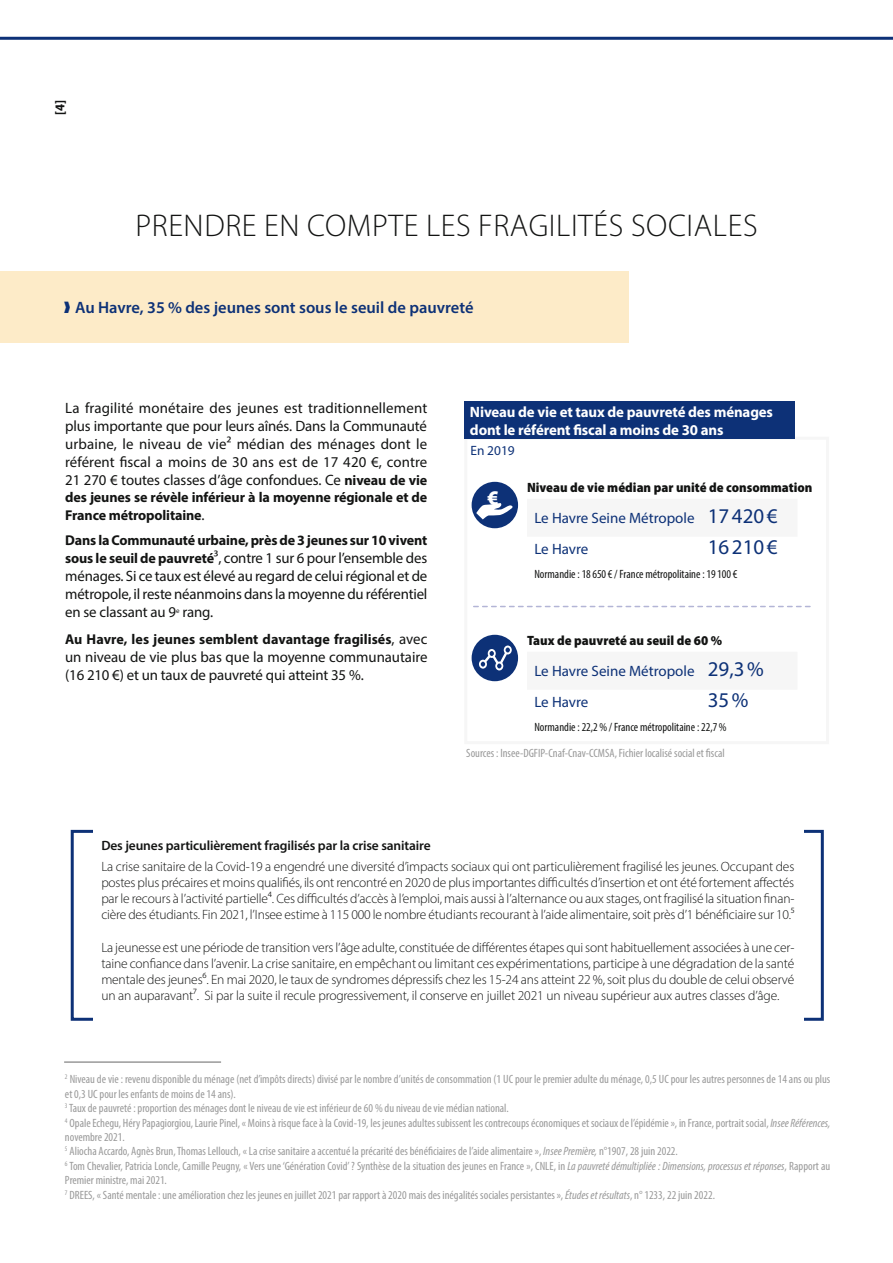
<style>
.page{position:relative;width:893px;height:1263px;background:#fff}
.page>*{position:absolute;margin:0;border:0;box-sizing:border-box;transform-origin:0 0}
.titre1{font:300 31.5px "Myriad Pro";letter-spacing:.02em;color:#131413}
.chiffre_clé_bleu{font:21px "Myriad Pro";color:#0d3177}
.titre_chiffre_clé{font:900 semi-condensed 21px "Myriad Pro";color:#fff}
.titre3{font:600 16.5px "Myriad Pro";color:#0d3177}
.texte{font:15px/18px "Myriad Pro";letter-spacing:-.01em;color:#131413;text-align:justify}
.texte-2{font:700 15px "Myriad Pro";letter-spacing:-.01em;color:#fff}
.chiffre_clé_bleu-2{font:15px "Myriad Pro";color:#0d3177}
.texte-3{font:700 14.25px/18px "Myriad Pro";letter-spacing:-.01em;color:#131413}
.texte-4{font:300 13.5px/16.2px "Myriad Pro";letter-spacing:-.015em;color:#131413;text-align:justify}
.titre_chiffre_clé-2{font:900 semi-condensed 13.5px "Myriad Pro";color:#131413}
.texte-5{font:600 13.5px "Myriad Pro";letter-spacing:-.01em;color:#131413}
.legende{font:13.5px "Myriad Pro";color:#0d3177}
.t1{font:700 semi-condensed 13.5px "Myriad Pro";color:#131413}
.legende-2{font:condensed 12px/14.4px "Myriad Pro";color:#999}
.legende-3{font:condensed 12px "Myriad Pro";color:#131413}
.s1{font-weight:700;font-size:14.25px}
.s2{font-weight:400;font-size:15px}
.s3{font-style:italic}
</style>
<div class="page">
<hr style="left:0;top:37px;width:893px;height:3px;background:#0d3177">
<div style="left:0;top:271px;width:628px;height:71px;background:#fdebc8"></div>
<hr style="left:64px;top:1061px;width:157px;height:2px;background:#999">
<div style="left:464px;top:401px;width:331px;height:38px;background:#0d3177"></div>
<svg style="left:474px;top:606px;width:336px;height:1px"></svg>
<div style="left:527px;top:499px;width:270px;height:38px;background:#f6f6f6"></div>
<div style="left:472px;top:482px;width:46px;height:46px;background:#0d3177;border-radius:50%"></div>
<svg style="left:476px;top:503px;width:37px;height:16px"></svg>
<div style="left:527px;top:652px;width:270px;height:38px;background:#f6f6f6"></div>
<div style="left:472px;top:635px;width:46px;height:46px;background:#0d3177;border-radius:50%"></div>
<svg style="left:479px;top:645px;width:33px;height:25px"></svg>
<p class="t1" style="left:51px;top:115px;width:16px;rotate:-90deg">[4]</p>
<p class="titre1" style="left:135px;top:207px;width:624px">PRENDRE EN COMPTE LES FRAGILITÉS SOCIALES</p>
<p class="titre3" style="left:75px;top:297px;width:400px">Au Havre, 35 % des jeunes sont sous le seuil de pauvreté</p>
<p class="texte" style="left:65px;top:398px;width:364px">La fragilité monétaire des jeunes est traditionnellement plus importante que pour leurs aînés. Dans la Communauté urbaine, le niveau de vie2 médian des ménages dont le référent fiscal a moins de 30 ans est de 17 420 €, contre 21 270 € toutes classes d’âge confondues. Ce <span class="s1">niveau de vie</span></p>
<p class="texte-3" style="left:65px;top:487px;width:364px">des jeunes se révèle inférieur à la moyenne régionale et de<br>France métropolitaine<span class="s2">.</span></p>
<p class="texte-3" style="left:65px;top:531px;width:364px">Dans la Communauté urbaine, près de 3 jeunes sur 10 vivent</p>
<p class="texte" style="left:65px;top:549px;width:364px"><span class="s1">sous le seuil de pauvreté</span>3, contre 1 sur 6 pour l’ensemble des ménages. Si ce taux est élevé au regard de celui régional et de métropole, il reste néanmoins dans la moyenne du référentiel en se classant au 9<sup>e</sup> rang.</p>
<p class="texte-3" style="left:65px;top:629px;width:364px">Au Havre, les jeunes semblent davantage fragilisés<span class="s2">, avec</span></p>
<p class="texte" style="left:65px;top:647px;width:364px">un niveau de vie plus bas que la moyenne communautaire (16 210 €) et un taux de pauvreté qui atteint 35 %.</p>
<p class="texte-2" style="left:470px;top:402px;width:305px">Niveau de vie et taux de pauvreté des ménages</p>
<p class="texte-2" style="left:470px;top:420px;width:255px">dont le référent fiscal a moins de 30 ans</p>
<p class="legende" style="left:470px;top:442px;width:46px">En 2019</p>
<p class="titre_chiffre_clé" style="left:487px;top:484px;width:13px">€</p>
<p class="titre_chiffre_clé-2" style="left:527px;top:478px;width:287px">Niveau de vie médian par unité de consommation</p>
<p class="chiffre_clé_bleu-2" style="left:534px;top:509px;width:162px">Le Havre Seine Métropole</p>
<p class="chiffre_clé_bleu-2" style="left:534px;top:540px;width:55px">Le Havre</p>
<p class="chiffre_clé_bleu" style="left:708px;top:503px;width:71px">17420€</p>
<p class="chiffre_clé_bleu" style="left:708px;top:534px;width:71px">16210€</p>
<p class="legende-3" style="left:534px;top:566px;width:204px">Normandie : 18650€ / France métropolitaine : 19100€</p>
<p class="titre_chiffre_clé-2" style="left:527px;top:631px;width:197px">Taux de pauvreté au seuil de 60 %</p>
<p class="chiffre_clé_bleu-2" style="left:534px;top:662px;width:162px">Le Havre Seine Métropole</p>
<p class="chiffre_clé_bleu-2" style="left:534px;top:693px;width:55px">Le Havre</p>
<p class="chiffre_clé_bleu" style="left:708px;top:656px;width:57px">29,3%</p>
<p class="chiffre_clé_bleu" style="left:708px;top:687px;width:42px">35%</p>
<p class="legende-3" style="left:534px;top:719px;width:194px">Normandie : 22,2% / France métropolitaine : 22,7%</p>
<p class="legende-2" style="left:466px;top:746px;width:260px">Sources : Insee-DGFIP-Cnaf-Cnav-CCMSA, Fichier localisé social et fiscal</p>
<p class="texte-5" style="left:101px;top:837px;width:331px">Des jeunes particulièrement fragilisés par la crise sanitaire</p>
<p class="texte-4" style="left:101px;top:858px;width:695px">La crise sanitaire de la Covid-19 a engendré une diversité d’impacts sociaux qui ont particulièrement fragilisé les jeunes. Occupant des postes plus précaires et moins qualifiés, ils ont rencontré en 2020 de plus importantes difficultés d’insertion et ont été fortement affectés par le recours à l’activité partielle4. Ces difficultés d’accès à l’emploi, mais aussi à l’alternance ou aux stages, ont fragilisé la situation finan&shy;cière des étudiants. Fin 2021, l’Insee estime à 115 000 le nombre étudiants recourant à l’aide alimentaire, soit près d’1 bénéficiaire sur 10.5</p>
<p class="texte-4" style="left:101px;top:939px;width:695px">La jeunesse est une période de transition vers l’âge adulte, constituée de différentes étapes qui sont habituellement associées à une cer&shy;taine confiance dans l’avenir. La crise sanitaire, en empêchant ou limitant ces expérimentations, participe à une dégradation de la santé mentale des jeunes6. En mai 2020, le taux de syndromes dépressifs chez les 15-24 ans atteint 22 %, soit plus du double de celui observé un an auparavant7. Si par la suite il recule progressivement, il conserve en juillet 2021 un niveau supérieur aux autres classes d’âge.</p>
<p class="legende-2" style="left:65px;top:1072px;width:767px"><sup>2</sup> Niveau de vie : revenu disponible du ménage (net d’impôts directs) divisé par le nombre d’unités de consommation (1 UC pour le premier adulte du ménage, 0,5 UC pour les autres personnes de 14 ans ou plus et 0,3 UC pour les enfants de moins de 14 ans).</p>
<p class="legende-2" style="left:65px;top:1101px;width:445px"><sup>3</sup> Taux de pauvreté : proportion des ménages dont le niveau de vie est inférieur de 60 % du niveau de vie médian national.</p>
<p class="legende-2" style="left:65px;top:1115px;width:767px"><sup>4</sup> Opale Echegu, Héry Papagiorgiou, Laurie Pinel, « Moins à risque face à la Covid-19, les jeunes adultes subissent les contrecoups économiques et sociaux de l’épidémie », in France, portrait social, <span class="s3">Insee Références, </span>novembre 2021.</p>
<p class="legende-2" style="left:65px;top:1144px;width:614px"><sup>5</sup> Aliocha Accardo, Agnès Brun, Thomas Lellouch, « La crise sanitaire a accentué la précarité des bénéficiaires de l’aide alimentaire », <span class="s3">Insee Première,</span> n°1907, 28 juin 2022.</p>
<p class="legende-2" style="left:65px;top:1158px;width:767px"><sup>6</sup> Tom Chevalier, Patricia Loncle, Camille Peugny, « Vers une ‘Génération Covid’ ? Synthèse de la situation des jeunes en France », CNLE, in <span class="s3">La pauvreté démultipliée : Dimensions, processus et réponses</span>, Rapport au<br>Premier ministre, mai 2021.</p>
<p class="legende-2" style="left:65px;top:1187px;width:651px"><sup>7</sup> DREES, « Santé mentale : une amélioration chez les jeunes en juillet 2021 par rapport à 2020 mais des inégalités sociales persistantes », <span class="s3">Études et résultats</span>, n° 1233, 22 juin 2022.</p>
</div>
